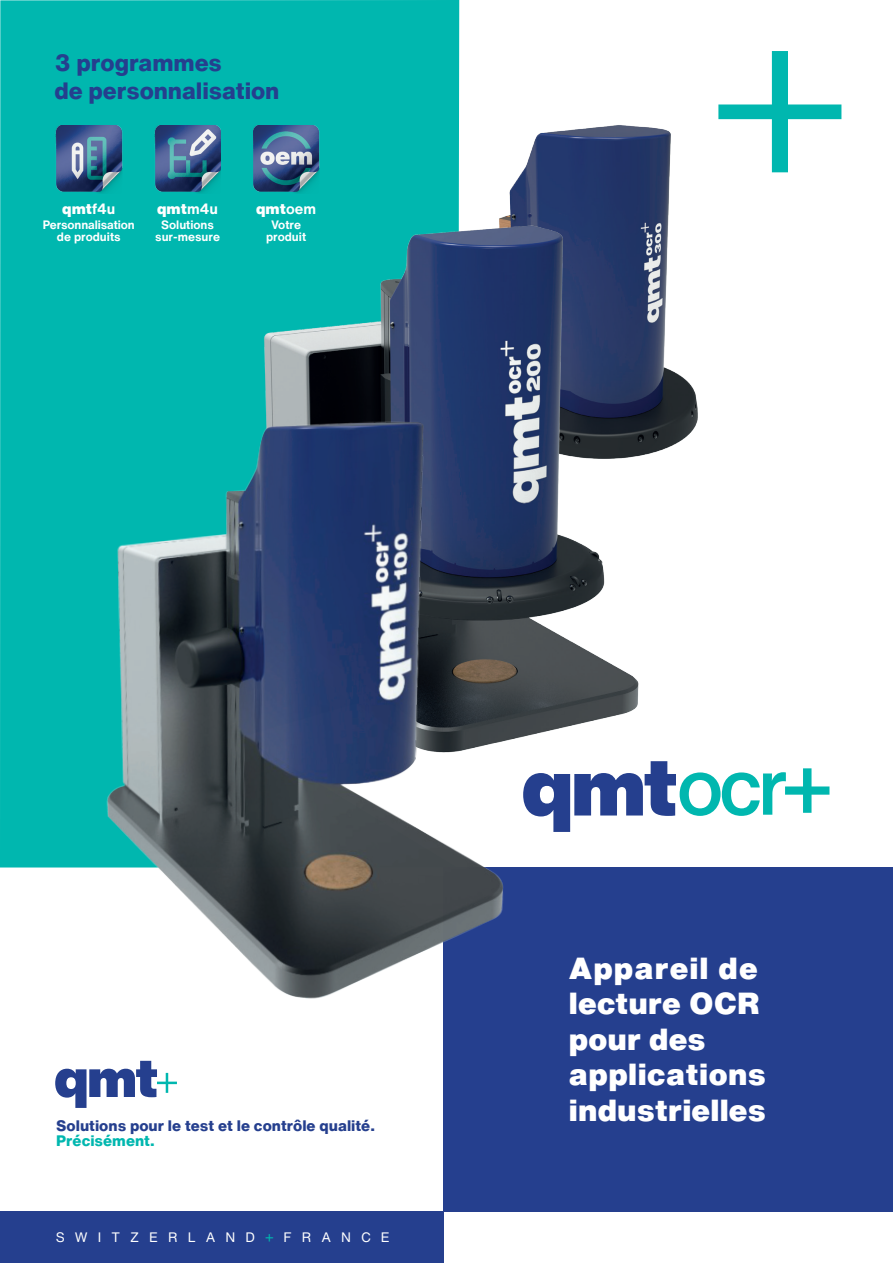
<style>
.page{position:relative;width:893px;height:1263px;background:#fff}
.page>*{position:absolute;margin:0;border:0;box-sizing:border-box;transform-origin:0 0}
.t1{font:900 30px "Helvetica Now Text";letter-spacing:.005em;color:#fff}
.t2{font:900 30px "Helvetica Now Text";letter-spacing:.035em;color:#fff}
.t3{font:800 23.25px "Helvetica Now Text";letter-spacing:-.005em;color:#253f8e}
.t4{font:800 15px "Helvetica Now Text";color:#253f8e}
.t5{font:800 15px "Helvetica Now Text";color:#00b7af}
.t6{font:900 14.7px "Helvetica Now Text";color:#fff}
.t7{font:13.5px "Helvetica Now Text";letter-spacing:.74em;color:#fff}
.t8{font:700 12px "Helvetica Now Text";color:#fff}
.s1{font-weight:700}
.s2{color:#00b7af}
</style>
<div class="page">
<div style="left:0;top:0;width:459px;height:867px;background:#00b7af"></div>
<div style="left:444px;top:867px;width:449px;height:345px;background:#253f8e"></div>
<div style="left:0;top:1212px;width:444px;height:51px;background:#253f8e"></div>
<svg style="left:55px;top:1061px;width:122px;height:47px"></svg>
<svg style="left:523px;top:761px;width:306px;height:71px"></svg>
<svg style="left:718px;top:51px;width:123px;height:121px"></svg>
<img style="left:499px;top:125px;width:199px;height:331px">
<img style="left:254px;top:223px;width:385px;height:517px">
<img style="left:97px;top:413px;width:414px;height:594px">
<img style="left:56px;top:125px;width:66px;height:68px">
<img style="left:155px;top:125px;width:66px;height:68px">
<img style="left:253px;top:125px;width:66px;height:68px">
<p class="t3" style="left:54px;top:46px;width:169px">3 programmes</p>
<p class="t3" style="left:54px;top:73px;width:227px">de personnalisation</p>
<p class="t6" style="left:62px;top:198px;width:55px">qmt<span class="s1">f4u</span></p>
<p class="t8" style="left:43px;top:215px;width:93px">Personnalisation</p>
<p class="t8" style="left:57px;top:227px;width:65px">de produits</p>
<p class="t6" style="left:157px;top:198px;width:62px">qmt<span class="s1">m4u</span></p>
<p class="t8" style="left:161px;top:215px;width:54px">Solutions</p>
<p class="t8" style="left:155px;top:227px;width:66px">sur-mesure</p>
<p class="t6" style="left:256px;top:198px;width:62px">qmt<span class="s1">oem</span></p>
<p class="t8" style="left:271px;top:215px;width:31px">Votre</p>
<p class="t8" style="left:266px;top:227px;width:42px">produit</p>
<p class="t4" style="left:56px;top:1114px;width:320px">Solutions pour le test et le contrôle qualité.</p>
<p class="t5" style="left:56px;top:1129px;width:100px">Précisément.</p>
<p class="t7" style="left:56px;top:1227px;width:335px">SWITZERLAND<span class="s2">+</span>FRANCE</p>
<p class="t2" style="left:569px;top:945px;width:190px">Appareil de</p>
<p class="t1" style="left:569px;top:981px;width:193px">lecture OCR</p>
<p class="t1" style="left:569px;top:1016px;width:138px">pour des</p>
<p class="t1" style="left:569px;top:1052px;width:199px">applications</p>
<p class="t1" style="left:569px;top:1088px;width:198px">industrielles</p>
</div>
